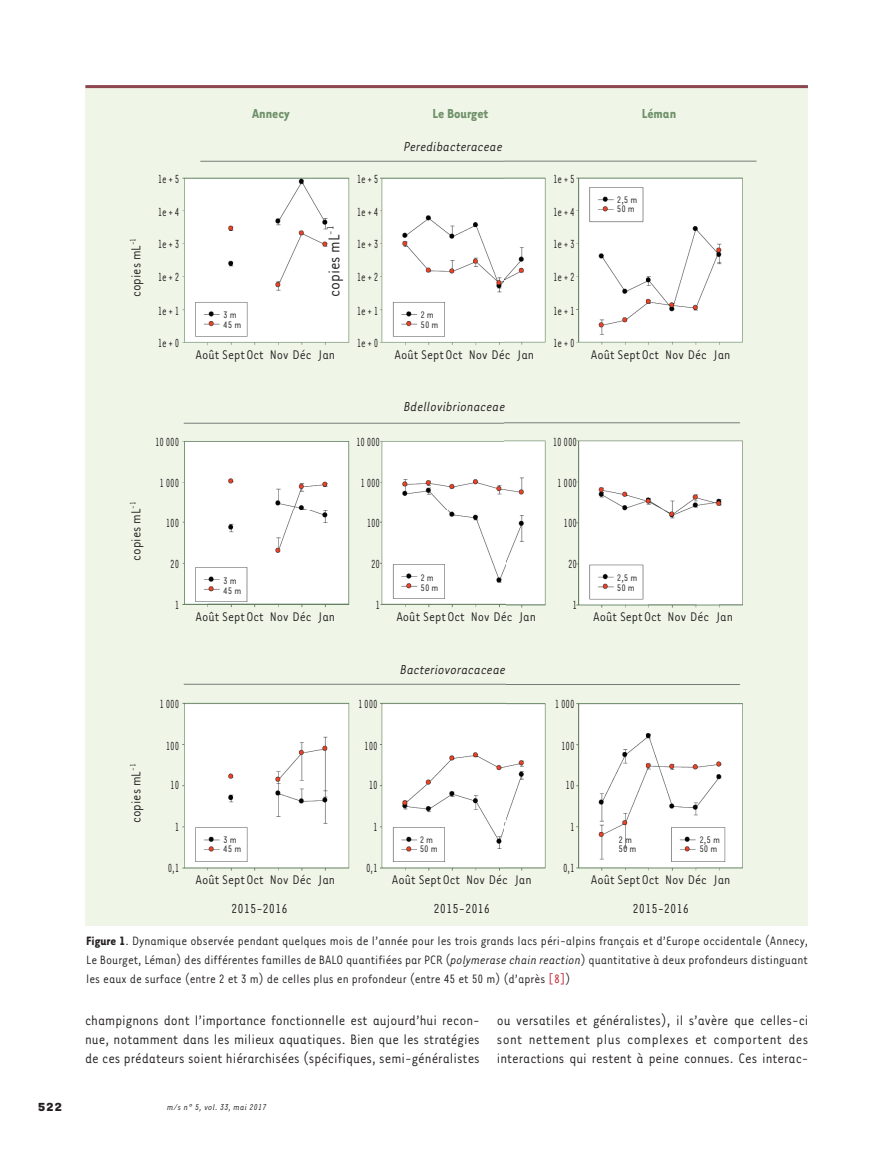
<style>
.page{position:relative;width:893px;height:1149px;background:#fff}
.page>*{position:absolute;margin:0;border:0;box-sizing:border-box;transform-origin:0 0}
.t1{font:18px "Tarzana Narrow";color:#231f20}
.t2{font:15.75px/18.9px "Tarzana Narrow";color:#231f20;text-align:justify}
.t3{font:15px "Tarzana Narrow";color:#231f20}
.t4{font:italic 15px "Tarzana Narrow";color:#231f20}
.t5{font:700 15px "Tarzana Narrow";color:#6f9068}
.t6{font:14.4px "Tarzana Narrow";color:#231f20}
.t7{font:13.95px/18.9px "Tarzana Narrow";color:#231f20;text-align:justify}
.t8{font:13.5px "Tarzana Narrow";letter-spacing:-.01em;color:#231f20;scale:.8 1}
.t9{font:700 13.5px "Tarzana Wide";color:#231f20}
.t10{font:10.8px/9.4px "Tarzana Narrow";color:#231f20}
.t11{font:italic 9.75px "Tarzana Narrow";letter-spacing:.025em;color:#231f20}
.s1{font-weight:700}
.s2{font-style:italic}
.s3{color:#c11527}
</style>
<div class="page">
<div style="left:85px;top:85px;width:723px;height:840px;background:#eff6e8"></div>
<img style="left:182px;top:160px;width:575px;height:711px">
<hr style="left:85px;top:85px;width:723px;height:3px;background:#8d454f">
<p class="t3" style="left:127px;top:297px;width:61px;rotate:-90deg">copies mL<sup>-1</sup></p>
<p class="t8" style="left:158px;top:171px;width:28px">1e + 5</p>
<p class="t8" style="left:158px;top:203px;width:28px">1e + 4</p>
<p class="t8" style="left:158px;top:236px;width:28px">1e + 3</p>
<p class="t8" style="left:158px;top:269px;width:28px">1e + 2</p>
<p class="t8" style="left:158px;top:302px;width:28px">1e + 1</p>
<p class="t8" style="left:158px;top:334px;width:28px">1e + 0</p>
<p class="t3" style="left:127px;top:560px;width:61px;rotate:-90deg">copies mL<sup>-1</sup></p>
<p class="t8" style="left:155px;top:434px;width:32px">10 000</p>
<p class="t8" style="left:160px;top:475px;width:26px">1 000</p>
<p class="t8" style="left:166px;top:514px;width:18px">100</p>
<p class="t8" style="left:170px;top:556px;width:13px">20</p>
<p class="t8" style="left:175px;top:596px;width:7px">1</p>
<p class="t3" style="left:127px;top:822px;width:61px;rotate:-90deg">copies mL<sup>-1</sup></p>
<p class="t8" style="left:160px;top:696px;width:26px">1 000</p>
<p class="t8" style="left:166px;top:737px;width:18px">100</p>
<p class="t8" style="left:170px;top:777px;width:13px">10</p>
<p class="t8" style="left:175px;top:818px;width:7px">1</p>
<p class="t8" style="left:168px;top:859px;width:16px">0,1</p>
<p class="t5" style="left:252px;top:103px;width:39px">Annecy</p>
<p class="t5" style="left:433px;top:103px;width:57px">Le Bourget</p>
<p class="t5" style="left:642px;top:103px;width:36px">Léman</p>
<p class="t4" style="left:404px;top:137px;width:100px">Peredibacteraceae</p>
<p class="t8" style="left:357px;top:171px;width:28px">1e + 5</p>
<p class="t8" style="left:553px;top:171px;width:28px">1e + 5</p>
<p class="t8" style="left:357px;top:203px;width:28px">1e + 4</p>
<p class="t8" style="left:553px;top:203px;width:28px">1e + 4</p>
<p class="t10" style="left:617px;top:194px;width:22px">2,5 m<br>50 m</p>
<p class="t10" style="left:223px;top:310px;width:19px">3 m<br>45 m</p>
<p class="t1" style="left:323px;top:297px;width:73px;rotate:-90deg">copies mL<sup>-1</sup></p>
<p class="t8" style="left:357px;top:236px;width:28px">1e + 3</p>
<p class="t8" style="left:357px;top:269px;width:28px">1e + 2</p>
<p class="t8" style="left:357px;top:302px;width:28px">1e + 1</p>
<p class="t8" style="left:357px;top:334px;width:28px">1e + 0</p>
<p class="t10" style="left:420px;top:310px;width:19px">2 m<br>50 m</p>
<p class="t8" style="left:553px;top:236px;width:28px">1e + 3</p>
<p class="t8" style="left:553px;top:269px;width:28px">1e + 2</p>
<p class="t8" style="left:553px;top:302px;width:28px">1e + 1</p>
<p class="t8" style="left:553px;top:334px;width:28px">1e + 0</p>
<p class="t6" style="left:195px;top:345px;width:141px">Août SeptOct Nov Déc Jan</p>
<p class="t6" style="left:394px;top:345px;width:141px">Août SeptOct Nov Déc Jan</p>
<p class="t6" style="left:591px;top:345px;width:141px">Août SeptOct Nov Déc Jan</p>
<p class="t4" style="left:404px;top:397px;width:103px">Bdellovibrionaceae</p>
<p class="t10" style="left:223px;top:575px;width:19px">3 m<br>45 m</p>
<p class="t8" style="left:356px;top:434px;width:32px">10 000</p>
<p class="t8" style="left:360px;top:475px;width:26px">1 000</p>
<p class="t8" style="left:367px;top:514px;width:18px">100</p>
<p class="t8" style="left:371px;top:556px;width:13px">20</p>
<p class="t8" style="left:376px;top:596px;width:7px">1</p>
<p class="t10" style="left:420px;top:572px;width:19px">2 m<br>50 m</p>
<p class="t8" style="left:553px;top:434px;width:32px">10 000</p>
<p class="t8" style="left:557px;top:475px;width:26px">1 000</p>
<p class="t8" style="left:564px;top:514px;width:18px">100</p>
<p class="t8" style="left:568px;top:556px;width:13px">20</p>
<p class="t8" style="left:572px;top:596px;width:7px">1</p>
<p class="t10" style="left:617px;top:572px;width:22px">2,5 m<br>50 m</p>
<p class="t6" style="left:195px;top:608px;width:141px">Août SeptOct Nov Déc Jan</p>
<p class="t6" style="left:396px;top:608px;width:141px">Août SeptOct Nov Déc Jan</p>
<p class="t6" style="left:593px;top:608px;width:141px">Août SeptOct Nov Déc Jan</p>
<p class="t4" style="left:400px;top:660px;width:107px">Bacteriovoracaceae</p>
<p class="t10" style="left:223px;top:834px;width:19px">3 m<br>45 m</p>
<p class="t6" style="left:195px;top:870px;width:141px">Août SeptOct Nov Déc Jan</p>
<p class="t8" style="left:358px;top:696px;width:26px">1 000</p>
<p class="t8" style="left:364px;top:737px;width:18px">100</p>
<p class="t8" style="left:369px;top:777px;width:13px">10</p>
<p class="t8" style="left:373px;top:818px;width:7px">1</p>
<p class="t8" style="left:366px;top:859px;width:16px">0,1</p>
<p class="t10" style="left:420px;top:834px;width:19px">2 m<br>50 m</p>
<p class="t6" style="left:392px;top:870px;width:141px">Août SeptOct Nov Déc Jan</p>
<p class="t8" style="left:555px;top:696px;width:26px">1 000</p>
<p class="t8" style="left:561px;top:737px;width:18px">100</p>
<p class="t8" style="left:566px;top:777px;width:13px">10</p>
<p class="t8" style="left:570px;top:818px;width:7px">1</p>
<p class="t8" style="left:563px;top:859px;width:16px">0,1</p>
<p class="t10" style="left:619px;top:834px;width:19px">2 m<br>50 m</p>
<p class="t10" style="left:699px;top:834px;width:22px">2,5 m<br>50 m</p>
<p class="t6" style="left:591px;top:870px;width:141px">Août SeptOct Nov Déc Jan</p>
<p class="t3" style="left:231px;top:899px;width:58px">2015-2016</p>
<p class="t3" style="left:434px;top:899px;width:58px">2015-2016</p>
<p class="t3" style="left:632px;top:899px;width:58px">2015-2016</p>
<p class="t7" style="left:86px;top:930px;width:723px"><span class="s1">Figure 1</span>. Dynamique observée pendant quelques mois de l’année pour les trois grands lacs péri-alpins français et d’Europe occidentale (Annecy, Le Bourget, Léman) des différentes familles de BALO quantifiées par PCR (<span class="s2">polymerase chain reaction</span>) quantitative à deux profondeurs distinguant les eaux de surface (entre 2 et 3 m) de celles plus en profondeur (entre 45 et 50 m) (d’après <span class="s3">[8]</span>)</p>
<p class="t2" style="left:85px;top:1009px;width:396px">champignons dont l’importance fonctionnelle est aujourd’hui recon&shy;nue, notamment dans les milieux aquatiques. Bien que les stratégies de ces prédateurs soient hiérarchisées (spécifiques, semi-généralistes</p>
<p class="t9" style="left:38px;top:1097px;width:26px">522</p>
<p class="t11" style="left:167px;top:1100px;width:101px">m/s n° 5, vol. 33, mai 2017</p>
<p class="t2" style="left:497px;top:1009px;width:313px">ou versatiles et généralistes), il s’avère que celles-ci sont nettement plus complexes et comportent des interactions qui restent à peine connues. Ces interac-</p>
</div>
